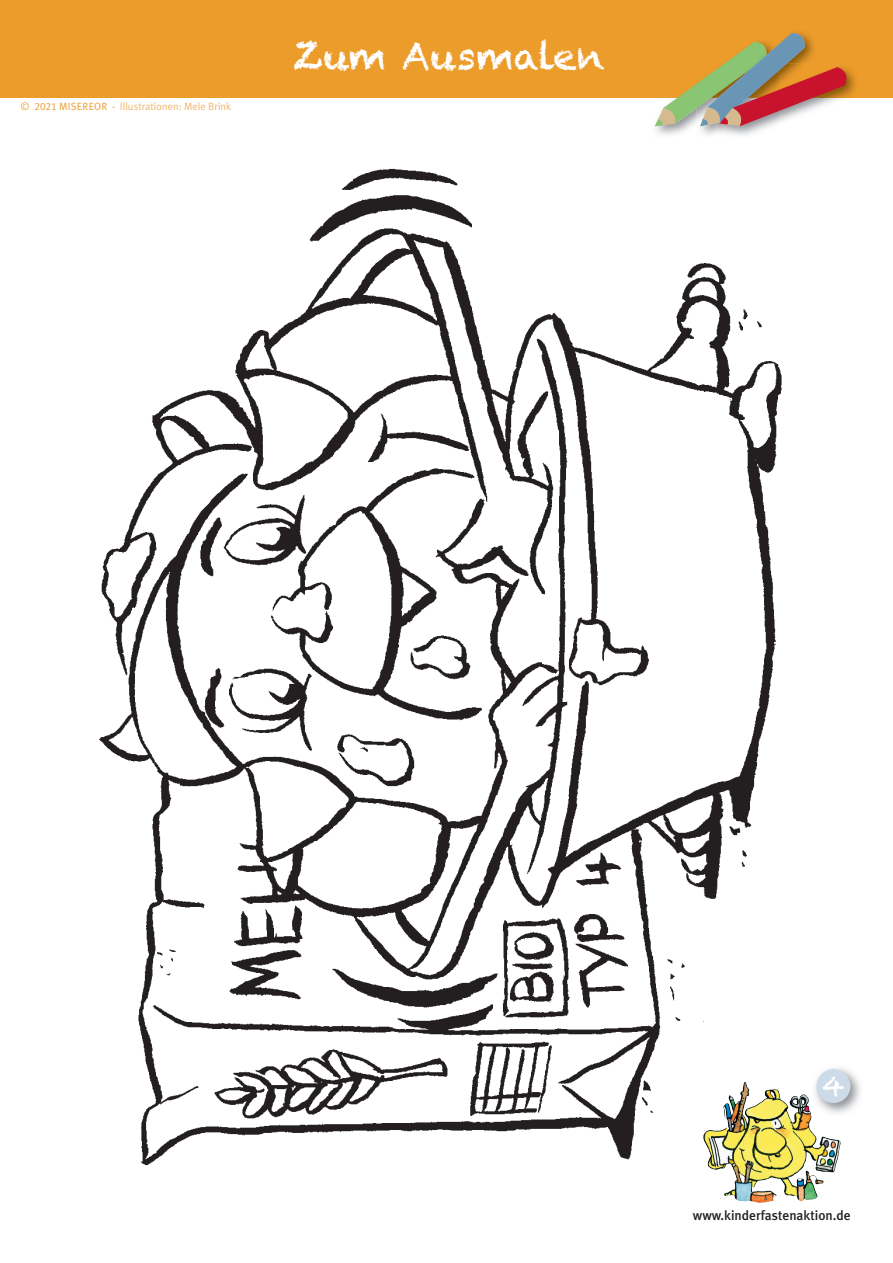
<style>
.page{position:relative;width:893px;height:1263px;background:#fff}
.page>*{position:absolute;margin:0;border:0;box-sizing:border-box;transform-origin:0 0}
.t1{font:37.5px "Chalkduster";color:#fff}
.t2{font:25.5px "Chalkduster";color:#fff}
.t3{font:500 13.5px "Meta Plus";color:#231f20}
.t4{font:10.5px "Meta Plus Normal";color:#f1b568}
.s1{color:#ec9c2b}
.s2{font-family:"Meta Plus Normal Caps";color:#ec9c2b}
</style>
<div class="page">
<div style="left:0;top:0;width:893px;height:98px;background:#ec9c2b"></div>
<img style="left:698px;top:127px;width:74px;height:10px">
<img style="left:851px;top:72px;width:5px;height:22px">
<svg style="left:655px;top:33px;width:196px;height:94px"></svg>
<img style="left:99px;top:168px;width:695px;height:1021px">
<img style="left:712px;top:1082px;width:32px;height:49px">
<img style="left:815px;top:1068px;width:45px;height:45px">
<div style="left:816px;top:1069px;width:34px;height:34px;background:#cddae8;border-radius:50%"></div>
<p class="t4" style="left:21px;top:101px;width:212px"><span class="s1">©</span> <span class="s2">2021</span> <span class="s1">MISEREOR -</span> Illustrationen: Mele Brink</p>
<h1 class="t1" style="left:293px;top:34px;width:313px">Zum Ausmalen</h1>
<h2 class="t2" style="left:822px;top:1070px;width:25px">4</h2>
<p class="t3" style="left:693px;top:1207px;width:159px">www.kinderfastenaktion.de</p>
</div>
